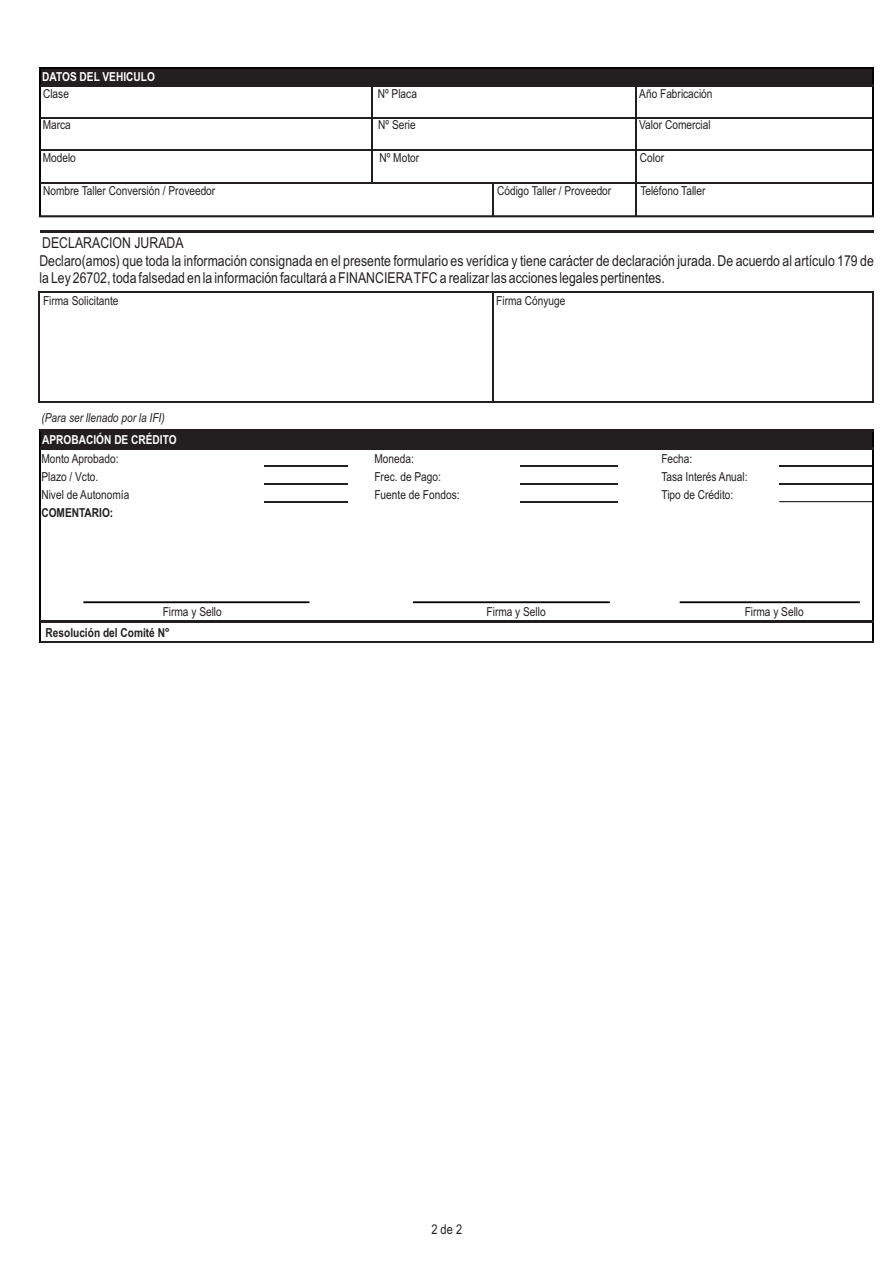
<style>
.page{position:relative;width:893px;height:1263px;background:#fff}
.page>*{position:absolute;margin:0;border:0;box-sizing:border-box;transform-origin:0 0}
.t1{font:15px/17px "Arial Narrow";color:#231f20}
.t2{font:13.5px "Arial Narrow";color:#231f20}
.t3{font:12.3px "Arial Narrow";color:#231f20}
.t4{font:700 12.3px "Arial Narrow";color:#fff}
.t5{font:700 12.3px "Arial Narrow";color:#231f20}
.t6{font:italic 12.3px "Arial Narrow";color:#231f20}
</style>
<div class="page">
<div style="left:40px;top:431px;width:833px;height:18px;background:#231f20"></div>
<hr style="left:39px;top:291px;width:1px;height:112px;background:#231f20">
<hr style="left:873px;top:292px;width:1px;height:111px;background:#231f20">
<hr style="left:265px;top:466px;width:83px;height:1px;background:#231f20">
<hr style="left:520px;top:466px;width:97px;height:1px;background:#231f20">
<hr style="left:265px;top:484px;width:83px;height:1px;background:#231f20">
<hr style="left:520px;top:484px;width:97px;height:1px;background:#231f20">
<hr style="left:265px;top:502px;width:83px;height:1px;background:#231f20">
<hr style="left:520px;top:502px;width:97px;height:1px;background:#231f20">
<hr style="left:39px;top:430px;width:1px;height:213px;background:#010202">
<hr style="left:872px;top:432px;width:2px;height:211px;background:#010202">
<hr style="left:493px;top:292px;width:1px;height:111px;background:#231f20">
<hr style="left:40px;top:231px;width:834px;height:2px;background:#231f20">
<hr style="left:40px;top:291px;width:834px;height:1px;background:#231f20">
<hr style="left:40px;top:402px;width:834px;height:1px;background:#231f20">
<hr style="left:40px;top:430px;width:834px;height:2px;background:#231f20">
<hr style="left:40px;top:447px;width:834px;height:3px;background:#231f20">
<hr style="left:779px;top:466px;width:93px;height:1px;background:#231f20">
<hr style="left:779px;top:484px;width:93px;height:1px;background:#231f20">
<hr style="left:40px;top:620px;width:834px;height:3px;background:#231f20">
<hr style="left:40px;top:642px;width:834px;height:1px;background:#231f20">
<hr style="left:779px;top:501px;width:93px;height:1px;background:#010202">
<svg style="left:83px;top:601px;width:226px;height:2px"></svg>
<svg style="left:413px;top:601px;width:197px;height:2px"></svg>
<svg style="left:680px;top:601px;width:180px;height:2px"></svg>
<div style="left:40px;top:69px;width:833px;height:17px;background:#231f20"></div>
<hr style="left:39px;top:68px;width:1px;height:148px;background:#010202">
<hr style="left:493px;top:183px;width:1px;height:33px;background:#231f20">
<hr style="left:872px;top:69px;width:2px;height:147px;background:#010202">
<hr style="left:372px;top:87px;width:1px;height:96px;background:#231f20">
<hr style="left:635px;top:87px;width:1px;height:129px;background:#231f20">
<hr style="left:40px;top:68px;width:834px;height:1px;background:#010202">
<hr style="left:40px;top:85px;width:834px;height:2px;background:#231f20">
<hr style="left:40px;top:117px;width:832px;height:1px;background:#231f20">
<hr style="left:40px;top:150px;width:832px;height:1px;background:#231f20">
<hr style="left:40px;top:182px;width:832px;height:1px;background:#231f20">
<svg style="left:38px;top:214px;width:836px;height:4px"></svg>
<p class="t4" style="left:42px;top:73px;width:114px">DATOS DEL VEHICULO</p>
<p class="t3" style="left:43px;top:89px;width:27px">Clase</p>
<p class="t3" style="left:378px;top:89px;width:41px">Nº Placa</p>
<p class="t3" style="left:639px;top:89px;width:75px">Año Fabricación</p>
<p class="t3" style="left:43px;top:121px;width:30px">Marca</p>
<p class="t3" style="left:43px;top:153px;width:35px">Modelo</p>
<p class="t3" style="left:43px;top:186px;width:174px">Nombre Taller Conversión / Proveedor</p>
<p class="t3" style="left:378px;top:121px;width:39px">Nº Serie</p>
<p class="t3" style="left:379px;top:153px;width:41px">Nº Motor</p>
<p class="t3" style="left:639px;top:121px;width:73px">Valor Comercial</p>
<p class="t3" style="left:640px;top:153px;width:26px">Color</p>
<p class="t3" style="left:497px;top:186px;width:116px">Código Taller / Proveedor</p>
<p class="t3" style="left:640px;top:186px;width:67px">Teléfono Taller</p>
<p class="t1" style="left:42px;top:236px;width:143px">DECLARACION JURADA</p>
<p class="t1" style="left:39px;top:254px;width:836px">Declaro(amos) que toda la información consignada en el presente formulario es verídica y tiene carácter de declaración jurada. De acuerdo al artículo 179 de la Ley 26702, toda falsedad en la información facultará a FINANCIERATFC a realizar las acciones legales pertinentes.</p>
<p class="t3" style="left:43px;top:296px;width:77px">Firma Solicitante</p>
<p class="t3" style="left:496px;top:296px;width:71px">Firma Cónyuge</p>
<p class="t6" style="left:41px;top:413px;width:125px">(Para ser llenado por la IFI)</p>
<p class="t4" style="left:42px;top:435px;width:136px">APROBACIÓN DE CRÉDITO</p>
<p class="t3" style="left:41px;top:454px;width:79px">Monto Aprobado:</p>
<p class="t3" style="left:374px;top:454px;width:41px">Moneda:</p>
<p class="t3" style="left:661px;top:454px;width:32px">Fecha:</p>
<p class="t3" style="left:41px;top:472px;width:58px">Plazo / Vcto.</p>
<p class="t3" style="left:374px;top:472px;width:68px">Frec. de Pago:</p>
<p class="t3" style="left:661px;top:472px;width:88px">Tasa Interés Anual:</p>
<p class="t3" style="left:41px;top:490px;width:89px">Nivel de Autonomía</p>
<p class="t3" style="left:374px;top:490px;width:87px">Fuente de Fondos:</p>
<p class="t3" style="left:661px;top:490px;width:73px">Tipo de Crédito:</p>
<p class="t5" style="left:41px;top:508px;width:73px">COMENTARIO:</p>
<p class="t3" style="left:163px;top:606px;width:61px">Firma y Sello</p>
<p class="t3" style="left:487px;top:606px;width:61px">Firma y Sello</p>
<p class="t3" style="left:745px;top:606px;width:61px">Firma y Sello</p>
<p class="t5" style="left:46px;top:628px;width:126px">Resolución del Comité N°</p>
<p class="t2" style="left:431px;top:1224px;width:32px">2 de 2</p>
</div>
